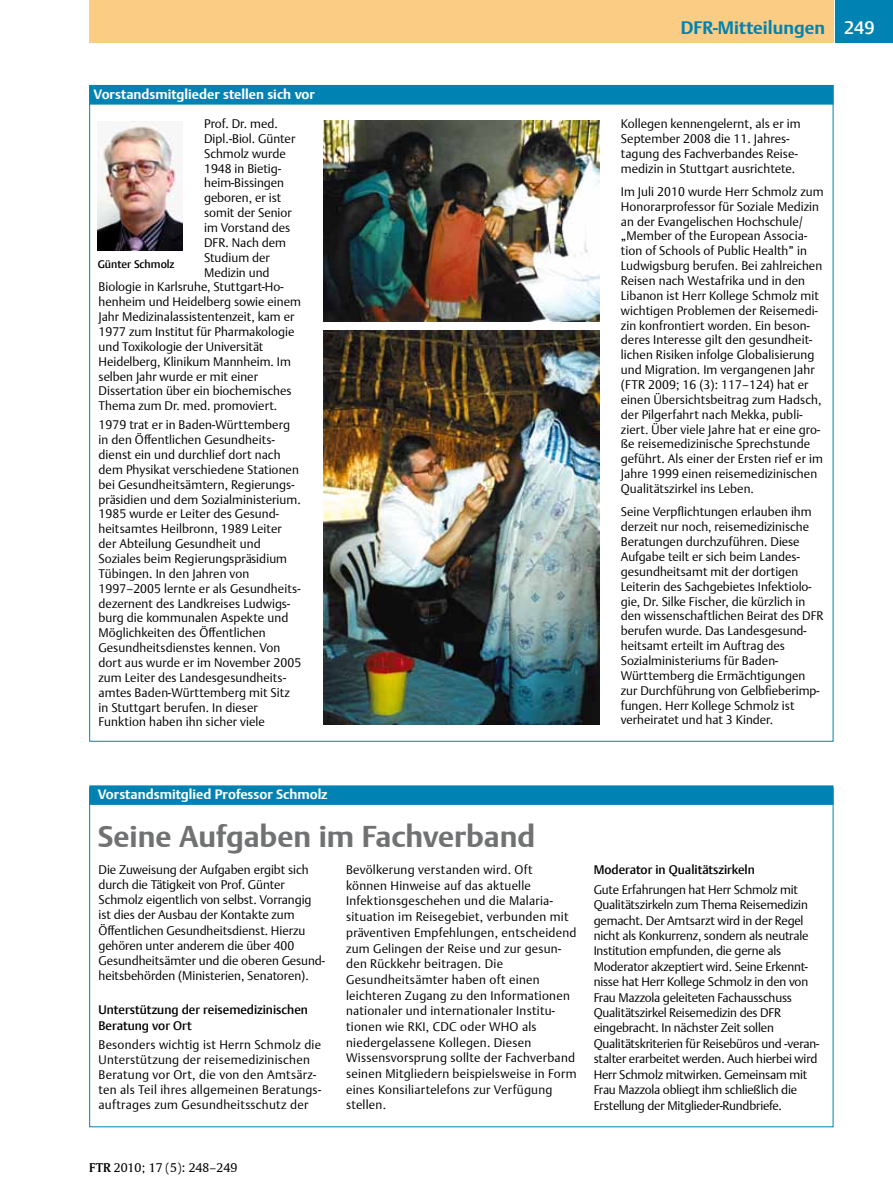
<style>
.page{position:relative;width:893px;height:1191px;background:#fff}
.page>*{position:absolute;margin:0;border:0;box-sizing:border-box;transform-origin:0 0}
.t1{font:700 30px "Thieme Argo 2008";color:#707172}
.t2{font:700 18px "Thieme Argo 2008";color:#0083b2}
.t3{font:700 13.5px "Thieme Argo 2008";color:#fff}
.t4{font:300 12.3px/14.9px "Thieme Argo 2008";color:#000}
.t5{font:300 12.3px/15.8px "Thieme Argo 2008";letter-spacing:.02em;color:#000}
.t6{font:500 12.3px/15.1px "Thieme Argo 2008";color:#000}
.t7{font:12px "Thieme Gulliver 2008";color:#000}
.t8{font:500 10.8px "Thieme Argo 2008";color:#000}
.s1{font-weight:500;color:#fff}
.s2{font-weight:600}
</style>
<div class="page">
<div style="left:89px;top:0;width:744px;height:43px;background:#fbcc84"></div>
<div style="left:836px;top:0;width:57px;height:43px;background:#0083b2"></div>
<img style="left:98px;top:122px;width:85px;height:129px">
<div style="left:89px;top:85px;width:744px;height:20px;background:#0083b2"></div>
<div style="left:89px;top:785px;width:744px;height:20px;background:#0083b2"></div>
<img style="left:323px;top:120px;width:277px;height:201px">
<img style="left:323px;top:330px;width:277px;height:394px">
<p class="t3" style="left:94px;top:85px;width:223px">Vorstandsmitglieder stellen sich vor</p>
<p class="t4" style="left:204px;top:116px;width:75px">Prof. Dr. med.</p>
<p class="t4" style="left:204px;top:131px;width:93px">Dipl.-Biol. Günter</p>
<p class="t4" style="left:204px;top:146px;width:83px">Schmolz wurde</p>
<p class="t4" style="left:204px;top:160px;width:79px">1948 in Bietig-</p>
<p class="t4" style="left:204px;top:175px;width:82px">heim-Bissingen</p>
<p class="t4" style="left:204px;top:190px;width:79px">geboren, er ist</p>
<p class="t4" style="left:204px;top:205px;width:89px">somit der Senior</p>
<p class="t4" style="left:204px;top:220px;width:88px">im Vorstand des</p>
<p class="t4" style="left:204px;top:235px;width:83px">DFR. Nach dem</p>
<p class="t4" style="left:204px;top:250px;width:67px">Studium der</p>
<p class="t4" style="left:204px;top:264px;width:67px">Medizin und</p>
<p class="t4" style="left:99px;top:279px;width:186px">Biologie in Karlsruhe, Stuttgart-Ho-</p>
<p class="t4" style="left:99px;top:294px;width:204px">henheim und Heidelberg sowie einem</p>
<p class="t4" style="left:99px;top:309px;width:197px">Jahr Medizinalassistentenzeit, kam er</p>
<p class="t4" style="left:99px;top:324px;width:197px">1977 zum Institut für Pharmakologie</p>
<p class="t4" style="left:99px;top:339px;width:166px">und Toxikologie der Universität</p>
<p class="t4" style="left:99px;top:353px;width:194px">Heidelberg, Klinikum Mannheim. Im</p>
<p class="t4" style="left:99px;top:368px;width:161px">selben Jahr wurde er mit einer</p>
<p class="t4" style="left:99px;top:383px;width:194px">Dissertation über ein biochemisches</p>
<p class="t4" style="left:99px;top:398px;width:180px">Thema zum Dr. med. promoviert.</p>
<p class="t4" style="left:99px;top:417px;width:204px">1979 trat er in Baden-Württemberg in den Öffentlichen Gesundheits&shy;dienst ein und durchlief dort nach dem Physikat verschiedene Stationen bei Gesundheitsämtern, Regierungs&shy;präsidien und dem Sozialministerium.<br>1985 wurde er Leiter des Gesund&shy;heitsamtes Heilbronn, 1989 Leiter der Abteilung Gesundheit und Soziales beim Regierungspräsidium Tübingen. In den Jahren von 1997–2005 lernte er als Gesundheits&shy;dezernent des Landkreises Ludwigs&shy;burg die kommunalen Aspekte und Möglichkeiten des Öffentlichen Gesundheitsdienstes kennen. Von dort aus wurde er im November 2005 zum Leiter des Landesgesundheits&shy;amtes Baden--Württemberg mit Sitz in Stuttgart berufen. In dieser Funktion haben ihn sicher viele</p>
<p class="t8" style="left:98px;top:257px;width:78px">Günter Schmolz</p>
<p class="t3" style="left:98px;top:785px;width:231px">Vorstandsmitglied Professor Schmolz</p>
<h1 class="t1" style="left:98px;top:816px;width:439px">Seine Aufgaben im Fachverband</h1>
<h2 class="t2" style="left:681px;top:16px;width:195px">DFR-Mitteilungen <span class="s1">249</span></h2>
<p class="t4" style="left:621px;top:116px;width:181px">Kollegen kennengelernt, als er im September 2008 die 11. Jahres&shy;tagung des Fachverbandes Reise&shy;medizin in Stuttgart ausrichtete.</p>
<p class="t4" style="left:621px;top:184px;width:204px">Im Juli 2010 wurde Herr Schmolz zum Honorarprofessor für Soziale Medizin an der Evangelischen Hochschule/ „Member of the European Associa&shy;tion of Schools of Public Health” in Ludwigsburg berufen. Bei zahlreichen Reisen nach Westafrika und in den Libanon ist Herr Kollege Schmolz mit wichtigen Problemen der Reisemedi&shy;zin konfrontiert worden. Ein beson&shy;deres Interesse gilt den gesundheit&shy;lichen Risiken infolge Globalisierung und Migration. Im vergangenen Jahr (FTR 2009; 16 (3): 117–124) hat er einen Übersichtsbeitrag zum Hadsch, der Pilgerfahrt nach Mekka, publi&shy;ziert. Über viele Jahre hat er eine gro&shy;ße reisemedizinische Sprechstunde geführt. Als einer der Ersten rief er im Jahre 1999 einen reisemedizinischen Qualitätszirkel ins Leben.</p>
<p class="t4" style="left:621px;top:504px;width:204px">Seine Verpflichtungen erlauben ihm derzeit nur noch, reisemedizinische Beratungen durchzuführen. Diese Aufgabe teilt er sich beim Landes&shy;gesundheitsamt mit der dortigen Leiterin des Sachgebietes Infektiolo&shy;gie, Dr. Silke Fischer, die kürzlich in den wissenschaftlichen Beirat des DFR berufen wurde. Das Landesgesund&shy;heitsamt erteilt im Auftrag des Sozialministeriums für Baden-- Württemberg die Ermächtigungen zur Durchführung von Gelbfieberimp&shy;fungen. Herr Kollege Schmolz ist verheiratet und hat 3 Kinder.</p>
<p class="t4" style="left:99px;top:862px;width:228px">Die Zuweisung der Aufgaben ergibt sich durch die Tätigkeit von Prof. Günter Schmolz eigentlich von selbst. Vorrangig ist dies der Ausbau der Kontakte zum Öffentlichen Gesundheitsdienst. Hierzu gehören unter anderem die über 400<br>Gesundheitsämter und die oberen Gesund&shy;heitsbehörden (Ministerien, Senatoren).</p>
<p class="t6" style="left:99px;top:1002px;width:211px">Unterstützung der reisemedizinischen<br>Beratung vor Ort</p>
<p class="t5" style="left:99px;top:1036px;width:224px;line-height:15.1px">Besonders wichtig ist Herrn Schmolz die Unterstützung der reisemedizinischen Beratung vor Ort, die von den Amtsärz&shy;ten als Teil ihres allgemeinen Beratungs&shy;auftrages zum Gesundheitsschutz der</p>
<p class="t7" style="left:89px;top:1158px;width:150px"><span class="s2">FTR</span> 2010; 17 (5): 248–249</p>
<p class="t5" style="left:346px;top:861px;width:232px">Bevölkerung verstanden wird. Oft können Hinweise auf das aktuelle Infektionsgeschehen und die Malaria&shy;situation im Reisegebiet, verbunden mit präventiven Empfehlungen, entscheidend zum Gelingen der Reise und zur gesun&shy;den Rückkehr beitragen. Die Gesundheitsämter haben oft einen leichteren Zugang zu den Informationen nationaler und internationaler Institu&shy;tionen wie RKI, CDC oder WHO als niedergelassene Kollegen. Diesen Wissensvorsprung sollte der Fachverband seinen Mitgliedern beispielsweise in Form eines Konsiliartelefons zur Verfügung stellen.</p>
<p class="t6" style="left:594px;top:862px;width:163px">Moderator in Qualitätszirkeln</p>
<p class="t4" style="left:594px;top:881px;width:227px;line-height:15.5px">Gute Erfahrungen hat Herr Schmolz mit Qualitätszirkeln zum Thema Reisemedizin gemacht. Der Amtsarzt wird in der Regel nicht als Konkurrenz, sondern als neutrale Institution empfunden, die gerne als Moderator akzeptiert wird. Seine Erkennt&shy;nisse hat Herr Kollege Schmolz in den von Frau Mazzola geleiteten Fachausschuss Qualitätszirkel Reisemedizin des DFR eingebracht. In nächster Zeit sollen Qualitätskriterien für Reisebüros und -veran&shy;stalter erarbeitet werden. Auch hierbei wird Herr Schmolz mitwirken. Gemeinsam mit Frau Mazzola obliegt ihm schließlich die Erstellung der Mitglieder-Rundbriefe.</p>
</div>
